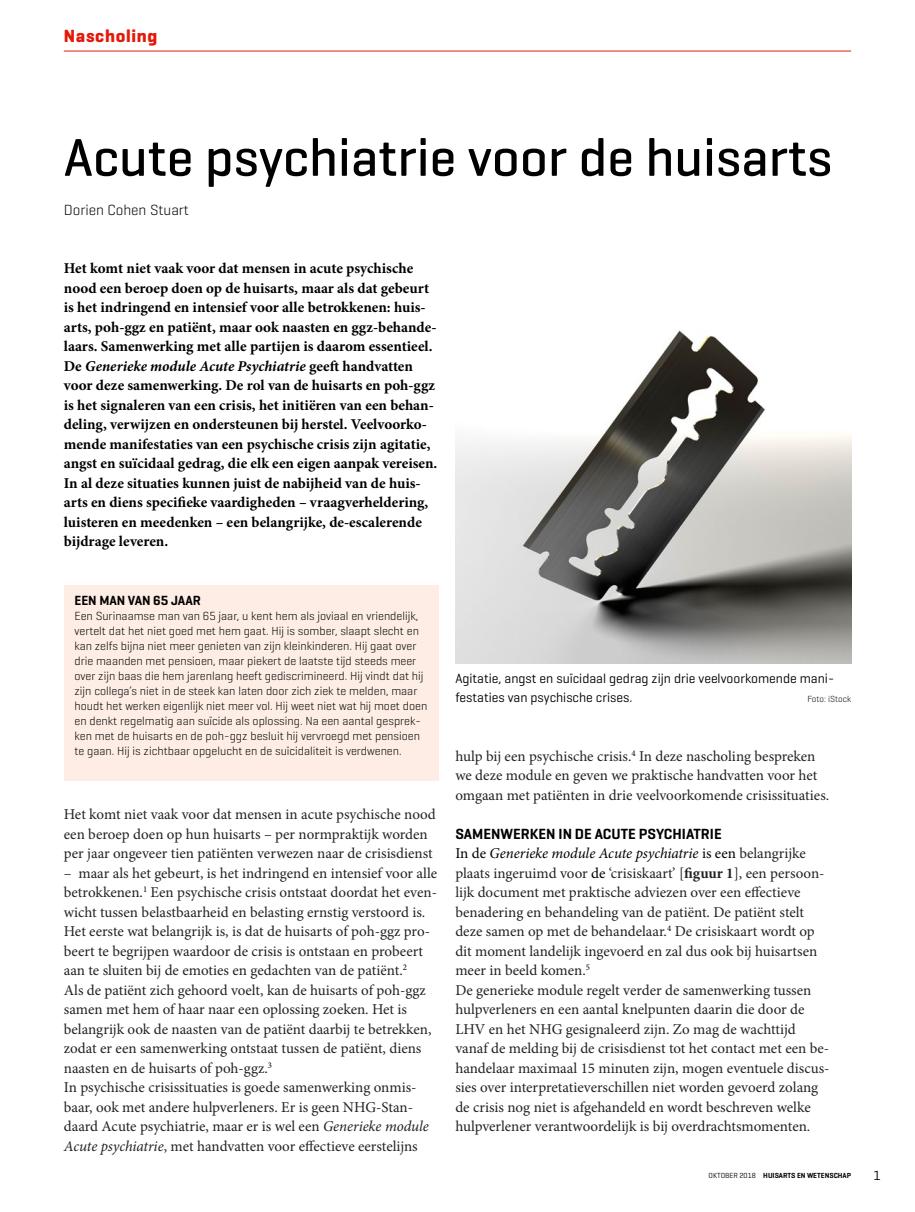
<style>
.page{position:relative;width:915px;height:1212px;background:#fff}
.page>*{position:absolute;margin:0;border:0;box-sizing:border-box;transform-origin:0 0}
.Title_artikelkop{font:500 54px "Yqnmrm Wtbhry Geogrotesque";color:#000}
.Category_rubriekkop{font:700 18px "Kgqtgt Phlmyx Geogrotesque";letter-spacing:.04em;color:#e4190a}
.Para_broodtekst{font:15px/19.5px "Kbcfdk Bmtkxv Minion Pro";color:#222}
.Para_intro{font:700 15px/19.5px "Qmnmqb Lttlxg Minion Pro";color:#000}
.SectionHeading_1_tus{font:600 15px "Kffryn Qmhxwr Geogrotesque";color:#000}
.Author_auteur{font:300 15px "Gxbfgd Fbqqmg Geogrotesque";color:#000}
.Image_Caption_figuur{font:13.5px/19.5px "Nrsxsk Nykkqt Geogrotesque";color:#000}
.Box_Heading_casuskop{font:600 13.5px "Kffryn Qmhxwr Geogrotesque";color:#000}
.NoXML_paginacijfer_R{font:13.5px "Nrsxsk Nykkqt Geogrotesque";color:#000}
.Para_casus_tekst{font:300 12px/15px "Gxbfgd Fbqqmg Geogrotesque";color:#000}
.Image_Caption_figuur-2{font:300 9px "Gxbfgd Fbqqmg Geogrotesque";color:#000}
.Dateline_voetregel_R{font:600 7.5px "Kffryn Qmhxwr Geogrotesque";color:#000}
.s1{font-family:"Ywpnjk Hjhmnl Minion Pro";font-style:italic}
.s2{font-family:"Qxkqds Wjbrtw Minion Pro";font-style:italic}
.s3{color:#000}
.s4{font-family:"Qxkqds Wjbrtw Minion Pro";font-style:italic;color:#000}
.s5{font-family:"Qmnmqb Lttlxg Minion Pro";font-weight:700}
.s6{font-family:"Nrsxsk Nykkqt Geogrotesque";font-weight:400}
</style>
<div class="page">
<hr style="left:64px;top:51px;width:786px;height:1px;background:#e4190a">
<div style="left:64px;top:585px;width:374px;height:195px;background:#fdede4"></div>
<img style="left:455px;top:330px;width:395px;height:333px">
<p class="Category_rubriekkop" style="left:64px;top:25px;width:95px">Nascholing</p>
<p class="Title_artikelkop" style="left:64px;top:124px;width:769px">Acute psychiatrie voor de huisarts</p>
<p class="Author_auteur" style="left:64px;top:200px;width:127px">Dorien Cohen Stuart</p>
<p class="Para_intro" style="left:64px;top:259px;width:375px">Het komt niet vaak voor dat mensen in acute psychische nood een beroep doen op de huisarts, maar als dat gebeurt is het indringend en intensief voor alle betrokkenen: huis&shy;arts, poh-ggz en patiënt, maar ook naasten en ggz-behande&shy;laars. Samenwerking met alle partijen is daarom essentieel.<br>De <span class="s1">Generieke module Acute Psychiatrie</span> geeft handvatten voor deze samenwerking. De rol van de huisarts en poh-ggz is het signaleren van een crisis, het initiëren van een behan&shy;deling, verwijzen en ondersteunen bij herstel. Veelvoorko&shy;mende manifestaties van een psychische crisis zijn agitatie, angst en suïcidaal gedrag, die elk een eigen aanpak vereisen.<br>In al deze situaties kunnen juist de nabijheid van de huis&shy;arts en diens specifieke vaardigheden – vraagverheldering, luisteren en meedenken – een belangrijke, de-escalerende bijdrage leveren.</p>
<p class="Box_Heading_casuskop" style="left:74px;top:592px;width:128px">EEN MAN VAN 65 JAAR</p>
<p class="Para_casus_tekst" style="left:74px;top:608px;width:354px">Een Surinaamse man van 65 jaar, u kent hem als joviaal en vriendelijk, vertelt dat het niet goed met hem gaat. Hij is somber, slaapt slecht en kan zelfs bijna niet meer genieten van zijn kleinkinderen. Hij gaat over drie maanden met pensioen, maar piekert de laatste tijd steeds meer over zijn baas die hem jarenlang heeft gediscrimineerd. Hij vindt dat hij zijn collega’s niet in de steek kan laten door zich ziek te melden, maar houdt het werken eigenlijk niet meer vol. Hij weet niet wat hij moet doen en denkt regelmatig aan suïcide als oplossing. Na een aantal gesprek&shy;ken met de huisarts en de poh-ggz besluit hij vervroegd met pensioen te gaan. Hij is zichtbaar opgelucht en de suïcidaliteit is verdwenen.</p>
<p class="Para_broodtekst" style="left:64px;top:805px;width:373px">Het komt niet vaak voor dat mensen in acute psychische nood een beroep doen op hun huisarts – per normpraktijk worden per jaar ongeveer tien patiënten verwezen naar de crisisdienst</p>
<p class="Para_broodtekst" style="left:64px;top:863px;width:375px">– maar als het gebeurt, is het indringend en intensief voor alle betrokkenen.<sup>1</sup> Een psychische crisis ontstaat doordat het even&shy;wicht tussen belastbaarheid en belasting ernstig verstoord is.<br>Het eerste wat belangrijk is, is dat de huisarts of poh-ggz pro&shy;beert te begrijpen waardoor de crisis is ontstaan en probeert aan te sluiten bij de emoties en gedachten van de patiënt.<sup>2<br></sup>Als de patiënt zich gehoord voelt, kan de huisarts of poh-ggz samen met hem of haar naar een oplossing zoeken. Het is belangrijk ook de naasten van de patiënt daarbij te betrekken, zodat er een samenwerking ontstaat tussen de patiënt, diens naasten en de huisarts of poh-ggz.<sup>3</sup></p>
<p class="Para_broodtekst" style="left:64px;top:1078px;width:366px">In psychische crisissituaties is goede samenwerking onmis&shy;baar, ook met andere hulpverleners. Er is geen NHG-Stan&shy;daard Acute psychiatrie, maar er is wel een <span class="s2">Generieke module Acute psychiatrie</span>, met handvatten voor effectieve eerstelijns</p>
<p class="Image_Caption_figuur" style="left:455px;top:668px;width:380px">Agitatie, angst en suïcidaal gedrag zijn drie veelvoorkomende mani&shy;festaties van psychische crises.</p>
<p class="Image_Caption_figuur-2" style="left:807px;top:694px;width:45px">Foto: iStock</p>
<p class="Para_broodtekst" style="left:455px;top:746px;width:375px">hulp bij een psychische crisis.<sup>4</sup> In deze nascholing bespreken we deze module en geven we praktische handvatten voor het omgaan met patiënten in drie veelvoorkomende crisissituaties.</p>
<p class="SectionHeading_1_tus" style="left:455px;top:824px;width:268px">SAMENWERKEN IN DE ACUTE PSYCHIATRIE</p>
<p class="Para_broodtekst" style="left:455px;top:844px;width:370px"><span class="s3">In de</span> <span class="s4">Generieke module Acute psychiatrie</span> <span class="s3">is een</span> belangrijke plaats ingeruimd voor <span class="s3">de</span> ‘crisiskaart’ [<span class="s5">figuur 1</span>], een persoon&shy;lijk document met praktische adviezen over een effectieve benadering en behandeling van de patiënt. De patiënt stelt deze samen op met de behandelaar.<sup>4</sup> De crisiskaart wordt op dit moment landelijk ingevoerd en zal dus ook bij huisartsen meer in beeld komen.<sup>5</sup></p>
<p class="Para_broodtekst" style="left:455px;top:980px;width:375px">De generieke module regelt verder de samenwerking tussen hulpverleners en een aantal knelpunten daarin die door de LHV en het NHG gesignaleerd zijn. Zo mag de wachttijd vanaf de melding bij de crisisdienst tot het contact met een be&shy;handelaar maximaal 15 minuten zijn, mogen eventuele discus&shy;sies over interpretatieverschillen niet worden gevoerd zolang de crisis nog niet is afgehandeld en wordt beschreven welke hulpverlener verantwoordelijk is bij overdrachtsmomenten.</p>
<p class="Dateline_voetregel_R" style="left:708px;top:1171px;width:144px"><span class="s6">OKTOBER 2018</span> HUISARTS EN WETENSCHAP</p>
<p class="NoXML_paginacijfer_R" style="left:873px;top:1166px;width:9px">1</p>
</div>
